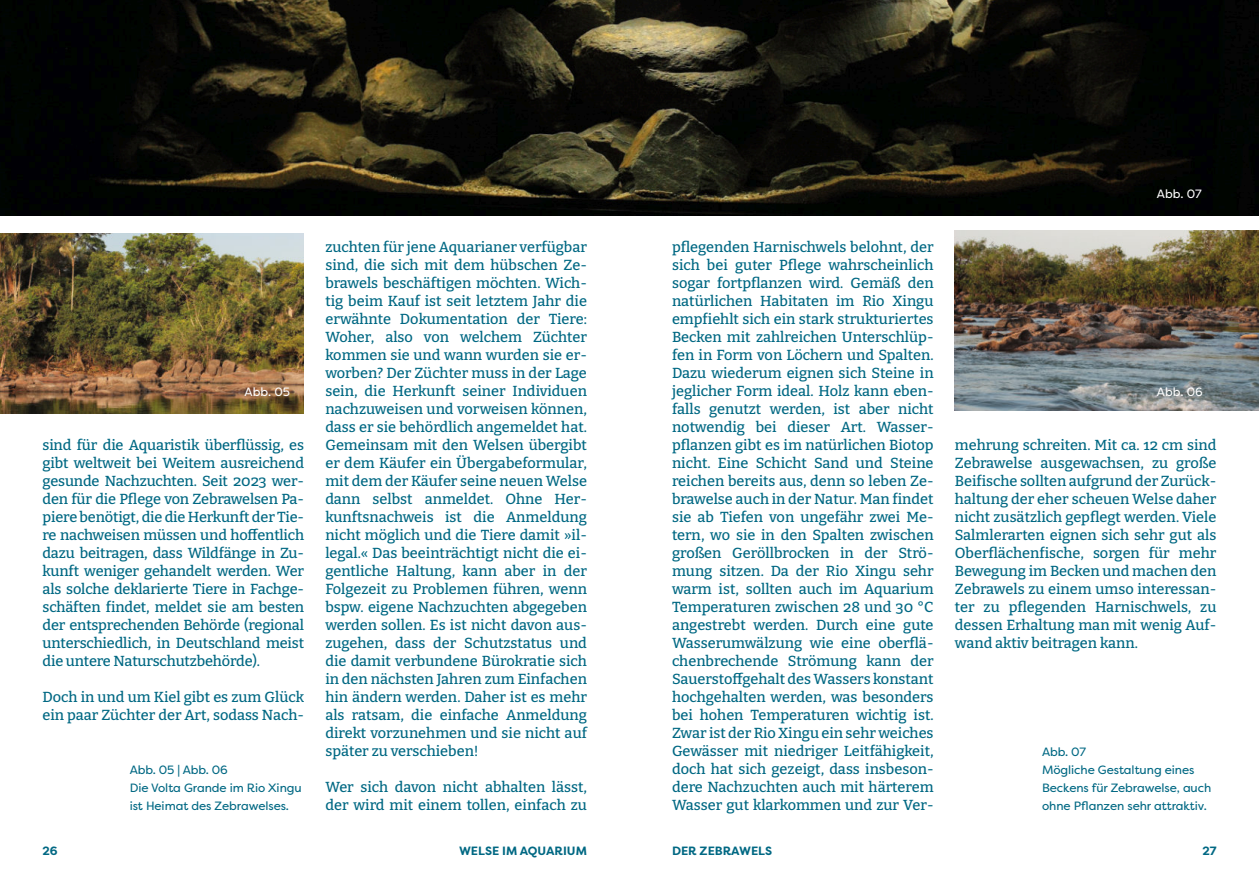
<style>
.page{position:relative;width:1259px;height:893px;background:#fff}
.page>*{position:absolute;margin:0;border:0;box-sizing:border-box;transform-origin:0 0}
.t1{font:500 14.55px/18px "Bitter";color:#006883;text-align:justify}
.t2{font:12px/18px "Filson Pro";letter-spacing:-.005em;color:#006883}
.t3{font:700 12px "Filson Pro";color:#006883}
.t4{font:12px "Filson Pro";color:#fff}
</style>
<div class="page">
<img style="left:0;top:234px;width:304px;height:179px">
<img style="left:0;top:0;width:1259px;height:216px">
<img style="left:955px;top:231px;width:304px;height:179px">
<p class="t4" style="left:244px;top:384px;width:47px">Abb. 05</p>
<p class="t1" style="left:43px;top:436px;width:263px">sind für die Aquaristik überflüssig, es gibt weltweit bei Weitem ausreichend gesunde Nachzuchten. Seit 2023 wer&shy;den für die Pflege von Zebrawelsen Pa&shy;piere benötigt, die die Herkunft der Tie&shy;re nachweisen müssen und hoffentlich dazu beitragen, dass Wildfänge in Zu&shy;kunft weniger gehandelt werden. Wer als solche deklarierte Tiere in Fachge&shy;schäften findet, meldet sie am besten der entsprechenden Behörde (regional unterschiedlich, in Deutschland meist die untere Naturschutzbehörde).</p>
<p class="t1" style="left:43px;top:688px;width:263px">Doch in und um Kiel gibt es zum Glück ein paar Züchter der Art, sodass Nach-</p>
<p class="t2" style="left:130px;top:761px;width:173px">Abb. 05 | Abb. 06<br>Die Volta Grande im Rio Xingu ist Heimat des Zebrawelses.</p>
<p class="t1" style="left:325px;top:238px;width:263px">zuchten für jene Aquarianer verfügbar sind, die sich mit dem hübschen Ze&shy;brawels beschäftigen möchten. Wich&shy;tig beim Kauf ist seit letztem Jahr die erwähnte Dokumentation der Tiere:<br>Woher, also von welchem Züchter kommen sie und wann wurden sie er&shy;worben? Der Züchter muss in der Lage sein, die Herkunft seiner Individuen nachzuweisen und vorweisen können, dass er sie behördlich angemeldet hat.<br>Gemeinsam mit den Welsen übergibt er dem Käufer ein Übergabeformular, mit dem der Käufer seine neuen Welse dann selbst anmeldet. Ohne Her&shy;kunftsnachweis ist die Anmeldung nicht möglich und die Tiere damit »il&shy;legal.« Das beeinträchtigt nicht die ei&shy;gentliche Haltung, kann aber in der Folgezeit zu Problemen führen, wenn bspw. eigene Nachzuchten abgegeben werden sollen. Es ist nicht davon aus&shy;zugehen, dass der Schutzstatus und die damit verbundene Bürokratie sich in den nächsten Jahren zum Einfachen hin ändern werden. Daher ist es mehr als ratsam, die einfache Anmeldung direkt vorzunehmen und sie nicht auf später zu verschieben!</p>
<p class="t1" style="left:325px;top:778px;width:263px">Wer sich davon nicht abhalten lässt, der wird mit einem tollen, einfach zu</p>
<p class="t1" style="left:672px;top:238px;width:263px">pflegenden Harnischwels belohnt, der sich bei guter Pflege wahrscheinlich sogar fortpflanzen wird. Gemäß den natürlichen Habitaten im Rio Xingu empfiehlt sich ein stark strukturiertes Becken mit zahlreichen Unterschlüp&shy;fen in Form von Löchern und Spalten.<br>Dazu wiederum eignen sich Steine in jeglicher Form ideal. Holz kann eben&shy;falls genutzt werden, ist aber nicht notwendig bei dieser Art. Wasser&shy;pflanzen gibt es im natürlichen Biotop nicht. Eine Schicht Sand und Steine reichen bereits aus, denn so leben Ze&shy;brawelse auch in der Natur. Man findet sie ab Tiefen von ungefähr zwei Me&shy;tern, wo sie in den Spalten zwischen großen Geröllbrocken in der Strö&shy;mung sitzen. Da der Rio Xingu sehr warm ist, sollten auch im Aquarium Temperaturen zwischen 28 und 30 °C angestrebt werden. Durch eine gute Wasserumwälzung wie eine oberflä&shy;chenbrechende Strömung kann der Sauerstoffgehalt des Wassers konstant hochgehalten werden, was besonders bei hohen Temperaturen wichtig ist.<br>Zwar ist der Rio Xingu ein sehr weiches Gewässer mit niedriger Leitfähigkeit, doch hat sich gezeigt, dass insbeson&shy;dere Nachzuchten auch mit härterem Wasser gut klarkommen und zur Ver-</p>
<p class="t4" style="left:1157px;top:186px;width:46px">Abb. 07</p>
<p class="t4" style="left:1157px;top:384px;width:47px">Abb. 06</p>
<p class="t1" style="left:955px;top:436px;width:263px">mehrung schreiten. Mit ca. 12 cm sind Zebrawelse ausgewachsen, zu große Beifische sollten aufgrund der Zurück&shy;haltung der eher scheuen Welse daher nicht zusätzlich gepflegt werden. Viele Salmlerarten eignen sich sehr gut als Oberflächenfische, sorgen für mehr Bewegung im Becken und machen den Zebrawels zu einem umso interessan&shy;ter zu pflegenden Harnischwels, zu dessen Erhaltung man mit wenig Auf&shy;wand aktiv beitragen kann.</p>
<p class="t2" style="left:1042px;top:743px;width:171px">Abb. 07<br>Mögliche Gestaltung eines<br>Beckens für Zebrawelse, auch ohne Pflanzen sehr attraktiv.</p>
<p class="t3" style="left:43px;top:844px;width:17px">26</p>
<p class="t3" style="left:459px;top:844px;width:129px">WELSE IM AQUARIUM</p>
<p class="t3" style="left:672px;top:844px;width:102px">DER ZEBRAWELS</p>
<p class="t3" style="left:1202px;top:844px;width:16px">27</p>
</div>
